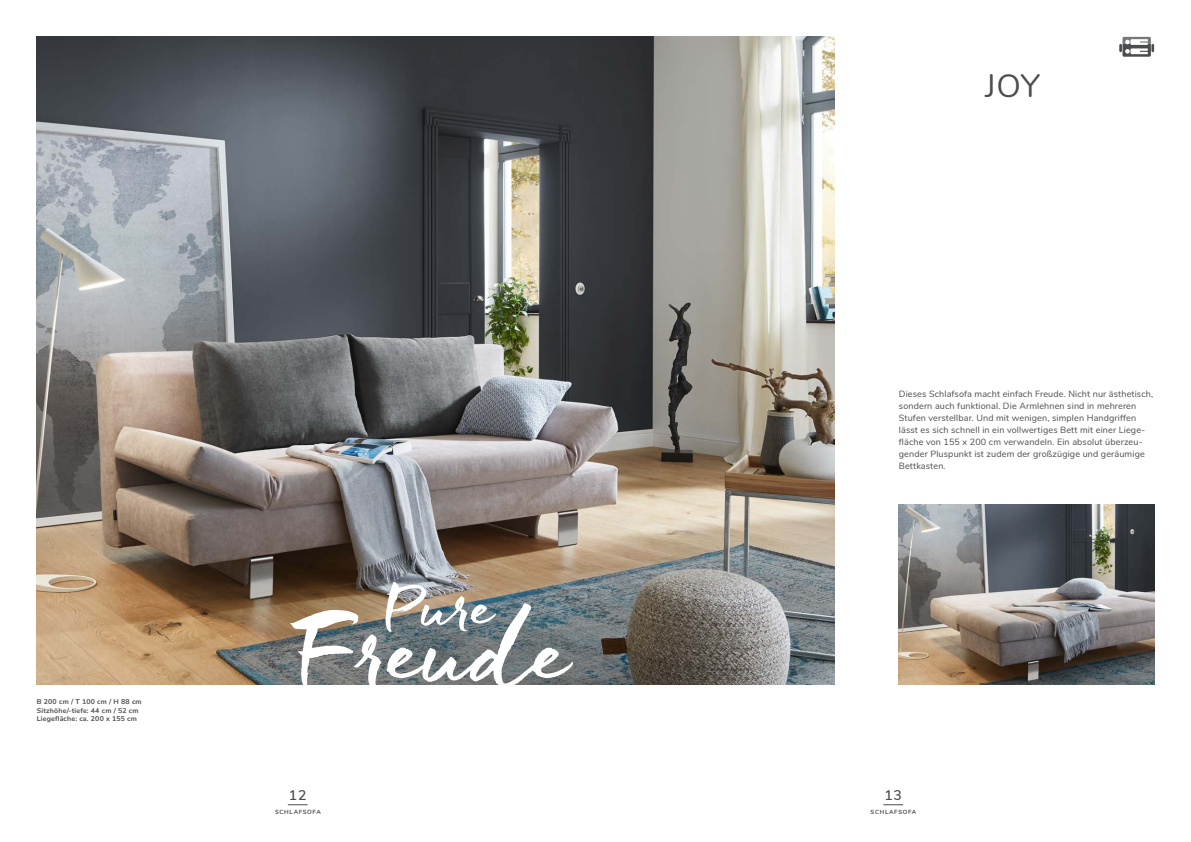
<style>
.page{position:relative;width:1191px;height:842px;background:#fff}
.page>*{position:absolute;margin:0;border:0;box-sizing:border-box;transform-origin:0 0}
._4_BUZ{font:97.4px "Freeland";color:#fff}
._4_BUZ-2{font:60.9px "Freeland";color:#fff}
._1_Headline{font:32px "Nunito";color:#4b4c4d}
.t1{font:600 14px "Nunito";color:#4b4c4d}
._3_Fließtext{font:9px/12px "Nunito";letter-spacing:.015em;color:#4b4c4d}
._4_BUZ-3{font:700 7px "Nunito";letter-spacing:.025em;color:#4b4c4d}
.t2{font:700 6px "Nunito";letter-spacing:.11em;color:#4b4c4d}
</style>
<div class="page">
<img style="left:37px;top:37px;width:797px;height:648px">
<img style="left:899px;top:505px;width:255px;height:180px">
<svg style="left:1119px;top:37px;width:35px;height:20px"></svg>
<svg style="left:883px;top:804px;width:19px;height:1px"></svg>
<svg style="left:288px;top:804px;width:19px;height:1px"></svg>
<p class="_4_BUZ-3" style="left:37px;top:696px;width:106px">B 200 cm / T 100 cm / H 88 cm</p>
<p class="_4_BUZ-3" style="left:37px;top:705px;width:103px">Sitzhöhe/-tiefe: 44 cm / 52 cm</p>
<p class="_4_BUZ-3" style="left:37px;top:713px;width:102px">Liegefläche: ca. 200 x 155 cm</p>
<p class="_1_Headline" style="left:985px;top:62px;width:56px">JOY</p>
<p class="_4_BUZ-2" style="left:384px;top:567px;width:112px">Pure</p>
<p class="_4_BUZ" style="left:296px;top:588px;width:276px">Freude</p>
<p class="_3_Fließtext" style="left:899px;top:387px;width:256px">Dieses Schlafsofa macht einfach Freude. Nicht nur ästhetisch, sondern auch funktional. Die Armlehnen sind in mehreren Stufen verstellbar. Und mit wenigen, simplen Handgriffen lässt es sich schnell in ein vollwertiges Bett mit einer Liege&shy;fläche von 155 x 200 cm verwandeln. Ein absolut überzeu&shy;gender Pluspunkt ist zudem der großzügige und geräumige Bettkasten.</p>
<h3 class="t1" style="left:289px;top:785px;width:19px">12</h3>
<h3 class="t1" style="left:884px;top:785px;width:19px">13</h3>
<p class="t2" style="left:275px;top:807px;width:47px">SCHLAFSOFA</p>
<p class="t2" style="left:870px;top:807px;width:47px">SCHLAFSOFA</p>
</div>
